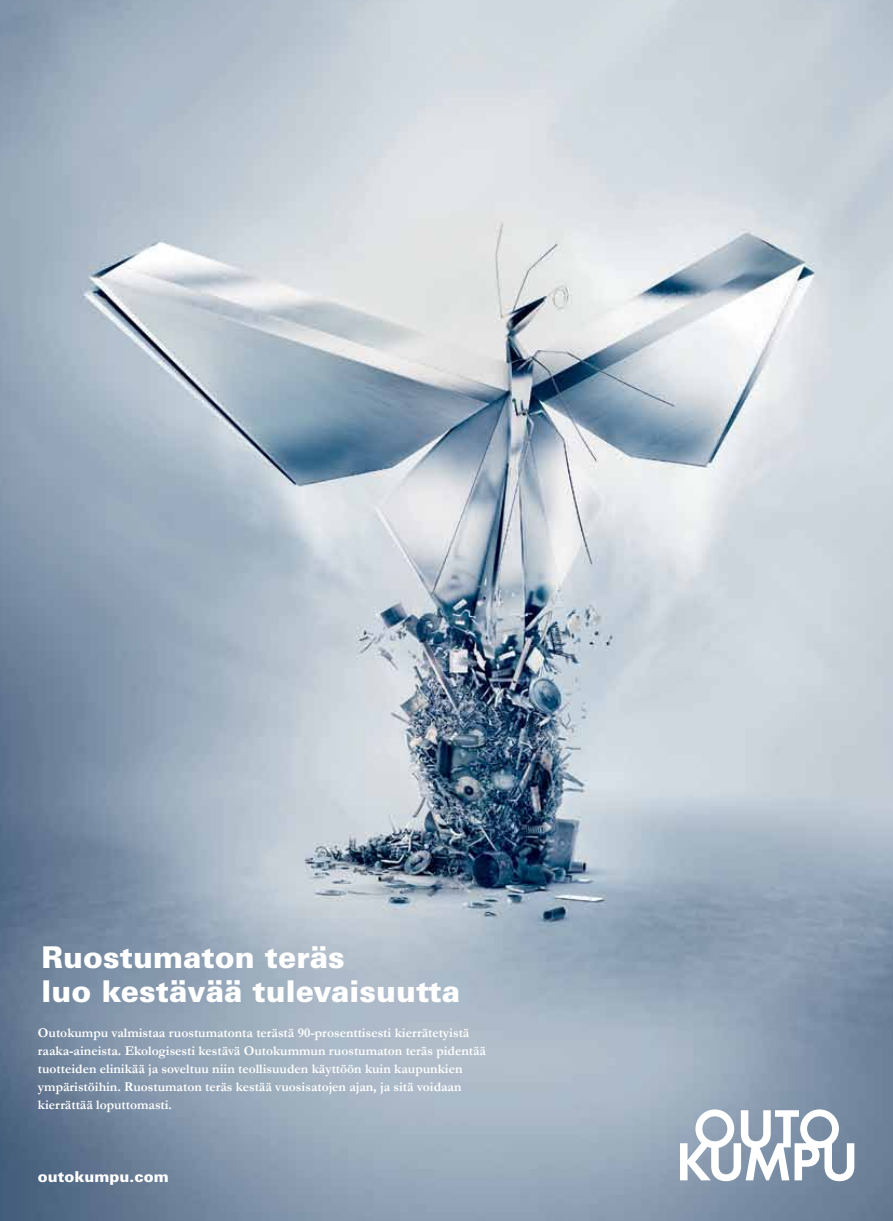
<style>
.page{position:relative;width:893px;height:1221px;background:#fff}
.page>*{position:absolute;margin:0;border:0;box-sizing:border-box;transform-origin:0 0}
.t1{font:900 30px/34.5px "Univers";color:#fff}
.t2{font:900 15px "Univers";color:#fff}
.t3{font:700 13.5px/18px "Garamond";color:#fff}
</style>
<div class="page">
<img style="left:0;top:0;width:893px;height:1220px">
<svg style="left:680px;top:1109px;width:174px;height:72px"></svg>
<h1 class="t1" style="left:41px;top:939px;width:420px">Ruostumaton teräs<br>luo kestävää tulevaisuutta</h1>
<p class="t3" style="left:38px;top:1023px;width:450px">Outokumpu valmistaa ruostumatonta terästä 90-prosenttisesti kierrätetyistä raaka-aineista. Ekologisesti kestävä Outokummun ruostumaton teräs pidentää tuotteiden elinikää ja soveltuu niin teollisuuden käyttöön kuin kaupunkien ympäristöihin. Ruostumaton teräs kestää vuosisatojen ajan, ja sitä voidaan kierrättää loputtomasti.</p>
<p class="t2" style="left:38px;top:1166px;width:132px">outokumpu.com</p>
</div>
